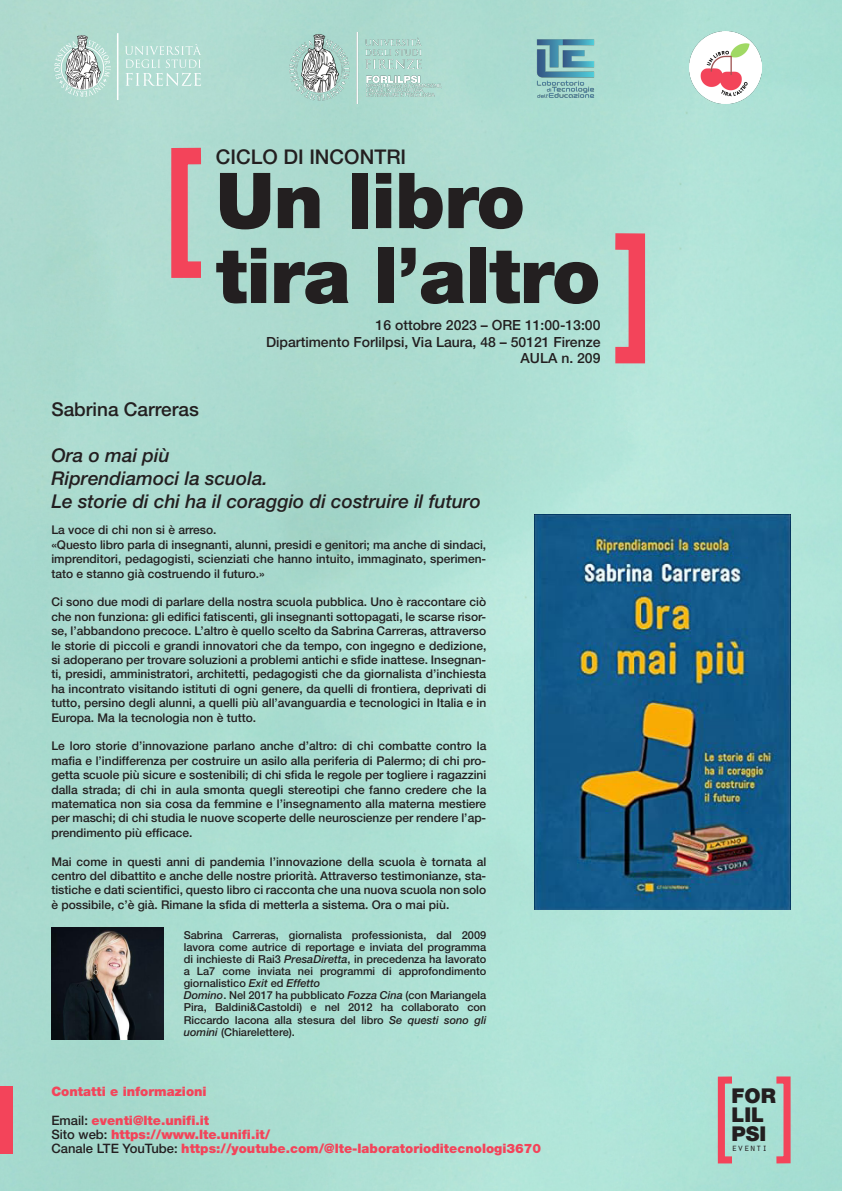
<style>
.page{position:relative;width:842px;height:1191px;background:#fff}
.page>*{position:absolute;margin:0;border:0;box-sizing:border-box;transform-origin:0 0}
.t1{font:900 77.2px/74.9px "Helvetica Neue LT Pro";letter-spacing:-.01em;color:#231f20}
.t2{font:900 20.4px "Helvetica Neue LT Pro";color:#231f20}
.t3{font:500 20.3px "Helvetica Neue LT Pro";color:#231f20}
.t4{font:italic 500 19px "Helvetica Neue LT Pro";color:#231f20}
.t5{font:500 19px "Helvetica Neue LT Pro";color:#231f20}
.t6{font:500 14px/16.8px "Helvetica Neue LT Pro";color:#231f20;text-align:right}
.t7{font:900 13px "Helvetica Neue LT Pro";color:#f3445a}
.t8{font:500 12px/14.4px "Helvetica Neue LT Pro";color:#231f20;text-align:justify}
.t9{font:500 11px/12.1px "Helvetica Neue LT Pro";color:#231f20;text-align:justify}
.Normale{font:10.1px "Orator Std";color:#231f20}
.s1{font-style:italic}
.s2{font-weight:500;color:#231f20}
</style>
<div class="page">
<img style="left:0;top:0;width:842px;height:1191px">
<div style="left:0;top:1086px;width:12px;height:67px;background:#f3445a"></div>
<div style="left:773px;top:1076px;width:17px;height:87px;border:7px solid #f3445a"></div>
<div style="left:718px;top:1076px;width:17px;height:87px;border:7px solid #f3445a"></div>
<img style="left:288px;top:33px;width:153px;height:71px">
<hr style="left:117px;top:33px;width:1px;height:67px;background:#fff">
<svg style="left:125px;top:44px;width:76px;height:42px;background:#bde1d8"></svg>
<svg style="left:54px;top:34px;width:57px;height:63px;background:#b7cfc8"></svg>
<img style="left:526px;top:30px;width:78px;height:78px">
<img style="left:689px;top:31px;width:73px;height:73px">
<div style="left:171px;top:148px;width:38px;height:130px;border:16px solid #f3445a"></div>
<div style="left:607px;top:233px;width:38px;height:130px;border:16px solid #f3445a"></div>
<img style="left:534px;top:514px;width:256px;height:395px">
<img style="left:51px;top:927px;width:113px;height:112px">
<p class="t3" style="left:216px;top:145px;width:192px">CICLO DI INCONTRI</p>
<h1 class="t1" style="left:216px;top:163px;width:386px">Un libro tira l’altro</h1>
<p class="t6" style="left:376px;top:316px;width:226px">16 ottobre 2023 – ORE 11:00-13:00</p>
<p class="t6" style="left:266px;top:333px;width:336px">Dipartimento Forlilpsi, Via Laura, 48 – 50121 Firenze<br>AULA n. 209</p>
<p class="t5" style="left:51px;top:398px;width:149px">Sabrina Carreras</p>
<p class="t4" style="left:51px;top:444px;width:120px">Ora o mai più</p>
<p class="t4" style="left:51px;top:467px;width:218px">Riprendiamoci la scuola.</p>
<p class="t4" style="left:51px;top:489px;width:431px">Le storie di chi ha il coraggio di costruire il futuro</p>
<p class="t8" style="left:51px;top:523px;width:167px">La voce di chi non si è arreso.</p>
<p class="t8" style="left:51px;top:537px;width:436px">«Questo libro parla di insegnanti, alunni, presidi e genitori; ma anche di sindaci, imprenditori, pedagogisti, scienziati che hanno intuito, immaginato, sperimen&shy;tato e stanno già costruendo il futuro.»</p>
<p class="t8" style="left:51px;top:595px;width:436px">Ci sono due modi di parlare della nostra scuola pubblica. Uno è raccontare ciò che non funziona: gli edifici fatiscenti, gli insegnanti sottopagati, le scarse risor&shy;se, l’abbandono precoce. L’altro è quello scelto da Sabrina Carreras, attraverso le storie di piccoli e grandi innovatori che da tempo, con ingegno e dedizione, si adoperano per trovare soluzioni a problemi antichi e sfide inattese. Insegnan&shy;ti, presidi, amministratori, architetti, pedagogisti che da giornalista d’inchiesta ha incontrato visitando istituti di ogni genere, da quelli di frontiera, deprivati di tutto, persino degli alunni, a quelli più all’avanguardia e tecnologici in Italia e in Europa. Ma la tecnologia non è tutto.</p>
<p class="t8" style="left:51px;top:739px;width:436px">Le loro storie d’innovazione parlano anche d’altro: di chi combatte contro la mafia e l’indifferenza per costruire un asilo alla periferia di Palermo; di chi pro&shy;getta scuole più sicure e sostenibili; di chi sfida le regole per togliere i ragazzini dalla strada; di chi in aula smonta quegli stereotipi che fanno credere che la matematica non sia cosa da femmine e l’insegnamento alla materna mestiere per maschi; di chi studia le nuove scoperte delle neuroscienze per rendere l’ap&shy;prendimento più efficace.</p>
<p class="t8" style="left:51px;top:854px;width:436px">Mai come in questi anni di pandemia l’innovazione della scuola è tornata al centro del dibattito e anche delle nostre priorità. Attraverso testimonianze, sta&shy;tistiche e dati scientifici, questo libro ci racconta che una nuova scuola non solo è possibile, c’è già. Rimane la sfida di metterla a sistema. Ora o mai più.</p>
<p class="t9" style="left:184px;top:928px;width:304px">Sabrina Carreras, giornalista professionista, dal 2009 lavora come autrice di reportage e inviata del programma di inchieste di Rai3 <span class="s1">PresaDiretta</span>, in precedenza ha lavorato a La7 come inviata nei programmi di approfondimento giornalistico <span class="s1">Exit</span> ed <span class="s1">Effetto</span></p>
<p class="t9" style="left:184px;top:989px;width:304px"><span class="s1">Domino</span>. Nel 2017 ha pubblicato <span class="s1">Fozza Cina</span> (con Mariangela Pira, Baldini&amp;Castoldi) e nel 2012 ha collaborato con Riccardo Iacona alla stesura del libro <span class="s1">Se questi sono gli uomini</span> (Chiarelettere).</p>
<p class="t7" style="left:51px;top:1083px;width:157px">Contatti e informazioni</p>
<p class="t7" style="left:51px;top:1112px;width:159px"><span class="s2">Email:</span> eventi@lte.unifi.it</p>
<p class="t7" style="left:51px;top:1126px;width:220px"><span class="s2">Sito web:</span> https://www.lte.unifi.it/</p>
<p class="t7" style="left:51px;top:1140px;width:491px"><span class="s2">Canale LTE YouTube:</span> https://youtube.com/@lte-laboratorioditecnologi3670</p>
<p class="t2" style="left:732px;top:1083px;width:46px">FOR</p>
<p class="t2" style="left:732px;top:1102px;width:34px">LIL</p>
<p class="t2" style="left:732px;top:1121px;width:36px">PSI</p>
<p class="Normale" style="left:732px;top:1140px;width:38px">eventi</p>
</div>
